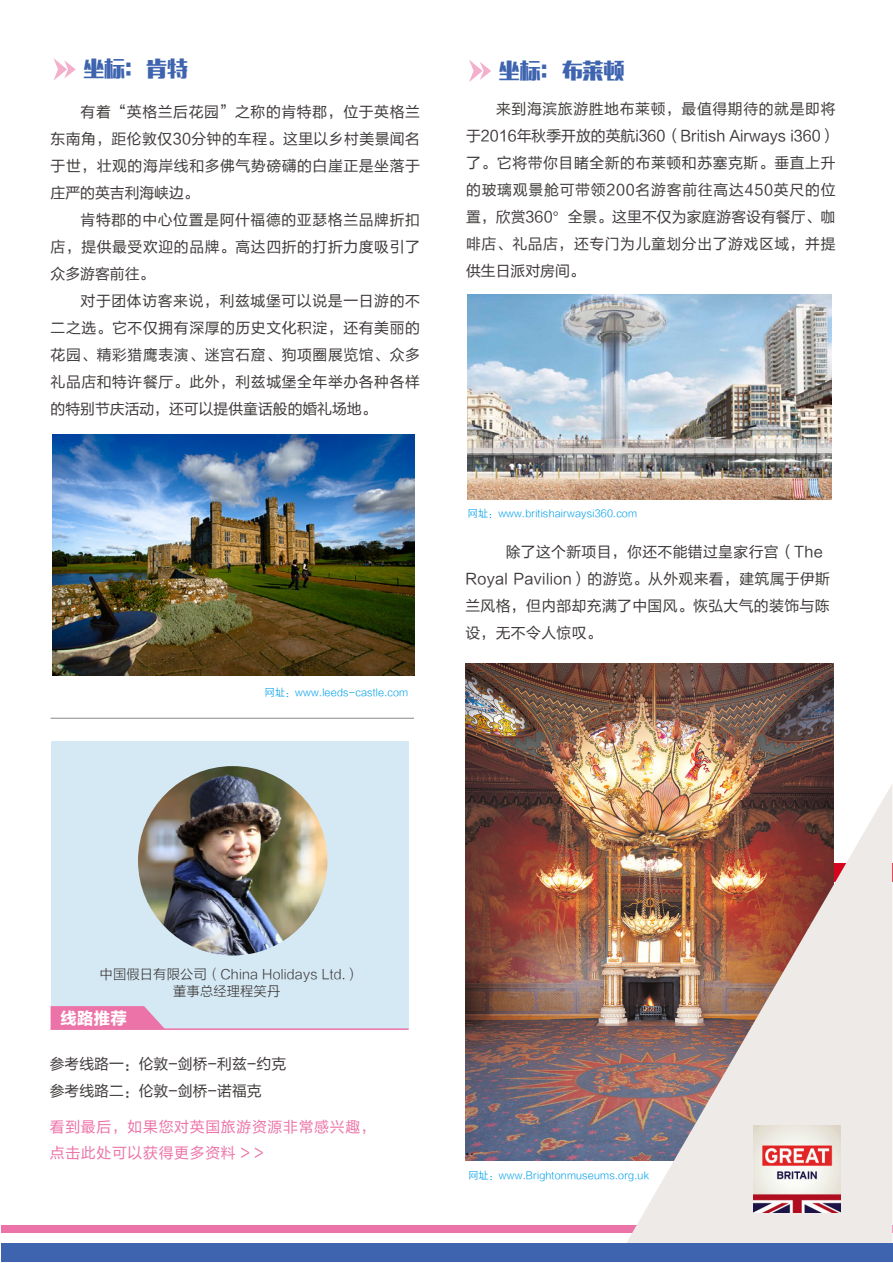
<style>
.page{position:relative;width:893px;height:1263px;background:#fff}
.page>*{position:absolute;margin:0;border:0;box-sizing:border-box;transform-origin:0 0}
.t1{font:21.15px "MF Li Hei Noncommercial";color:#3e64b0}
.t2{font:16.5px "FZLTDHK GBK1 0";color:#fff}
.t3{font:15px/27px "FZLTHK GBK1 0";letter-spacing:.025em;color:#3e3a39;text-align:justify}
.t4{font:15px/25.5px "FZLTHK GBK1 0";letter-spacing:.05em;color:#ec73a8}
.t5{font:15px/27px "FZLTHK GBK1 0";color:#3e3a39}
.t6{font:13.65px/16.4px "FZLTXHK";color:#3e3a39;text-align:center}
.t7{font:10.2px "FZLTXHK";color:#00a0e9}
</style>
<div class="page">
<div style="left:51px;top:741px;width:358px;height:288px;background:#d5e9f5"></div>
<img style="left:466px;top:663px;width:367px;height:497px">
<div style="left:1px;top:1225px;width:891px;height:8px;background:#ec73a8"></div>
<img style="left:616px;top:783px;width:276px;height:460px">
<svg style="left:54px;top:58px;width:22px;height:22px"></svg>
<img style="left:52px;top:435px;width:362px;height:240px">
<svg style="left:469px;top:60px;width:22px;height:22px"></svg>
<img style="left:468px;top:295px;width:364px;height:205px">
<hr style="left:51px;top:718px;width:363px;height:1px;background:#898989">
<div style="left:1px;top:1243px;width:891px;height:18px;background:#3e64b0"></div>
<img style="left:138px;top:766px;width:189px;height:189px;border-radius:95px">
<img style="left:753px;top:1125px;width:87px;height:87px">
<svg style="left:51px;top:1006px;width:113px;height:22px;background:#e97daf"></svg>
<hr style="left:51px;top:1028px;width:358px;height:2px;background:#ec73a8">
<h1 class="t1" style="left:83px;top:57px;width:106px">坐标：肯特</h1>
<p class="t3" style="left:51px;top:99px;width:371px;text-indent:30px">有着“英格兰后花园”之称的肯特郡，位于英格兰东南角，距伦敦仅30分钟的车程。这里以乡村美景闻名于世，壮观的海岸线和多佛气势磅礴的白崖正是坐落于庄严的英吉利海峡边。</p>
<p class="t3" style="left:51px;top:207px;width:371px;text-indent:30px">肯特郡的中心位置是阿什福德的亚瑟格兰品牌折扣店，提供最受欢迎的品牌。高达四折的打折力度吸引了众多游客前往。</p>
<p class="t3" style="left:51px;top:288px;width:371px;text-indent:30px">对于团体访客来说，利兹城堡可以说是一日游的不二之选。它不仅拥有深厚的历史文化积淀，还有美丽的花园、精彩猎鹰表演、迷宫石窟、狗项圈展览馆、众多礼品店和特许餐厅。此外，利兹城堡全年举办各种各样的特别节庆活动，还可以提供童话般的婚礼场地。</p>
<p class="t7" style="left:265px;top:687px;width:145px">网址：www.leeds-castle.com</p>
<h1 class="t1" style="left:499px;top:58px;width:127px">坐标：布莱顿</h1>
<p class="t3" style="left:466px;top:96px;width:371px;text-indent:30px">来到海滨旅游胜地布莱顿，最值得期待的就是即将于2016年秋季开放的英航i360（British Airways i360）了。它将带你目睹全新的布莱顿和苏塞克斯。垂直上升的玻璃观景舱可带领200名游客前往高达450英尺的位置，欣赏360°全景。这里不仅为家庭游客设有餐厅、咖啡店、礼品店，还专门为儿童划分出了游戏区域，并提供生日派对房间。</p>
<p class="t7" style="left:468px;top:508px;width:171px">网址：www.britishairwaysi360.com</p>
<p class="t3" style="left:465px;top:539px;width:366px;text-align:left;text-indent:40px">除了这个新项目，你还不能错过皇家行宫（The<br>Royal Pavilion）的游览。从外观来看，建筑属于伊斯兰风格，但内部却充满了中国风。恢弘大气的装饰与陈设，无不令人惊叹。</p>
<p class="t6" style="left:100px;top:966px;width:261px">中国假日有限公司（China Holidays Ltd.）董事总经理程笑丹</p>
<p class="t2" style="left:60px;top:1009px;width:68px">线路推荐</p>
<p class="t5" style="left:50px;top:1051px;width:238px">参考线路一：伦敦-剑桥-利兹-约克参考线路二：伦敦-剑桥-诺福克</p>
<p class="t4" style="left:50px;top:1115px;width:327px">看到最后，如果您对英国旅游资源非常感兴趣，点击此处可以获得更多资料 &gt; &gt;</p>
<p class="t7" style="left:468px;top:1169px;width:182px">网址：www.Brightonmuseums.org.uk</p>
</div>
